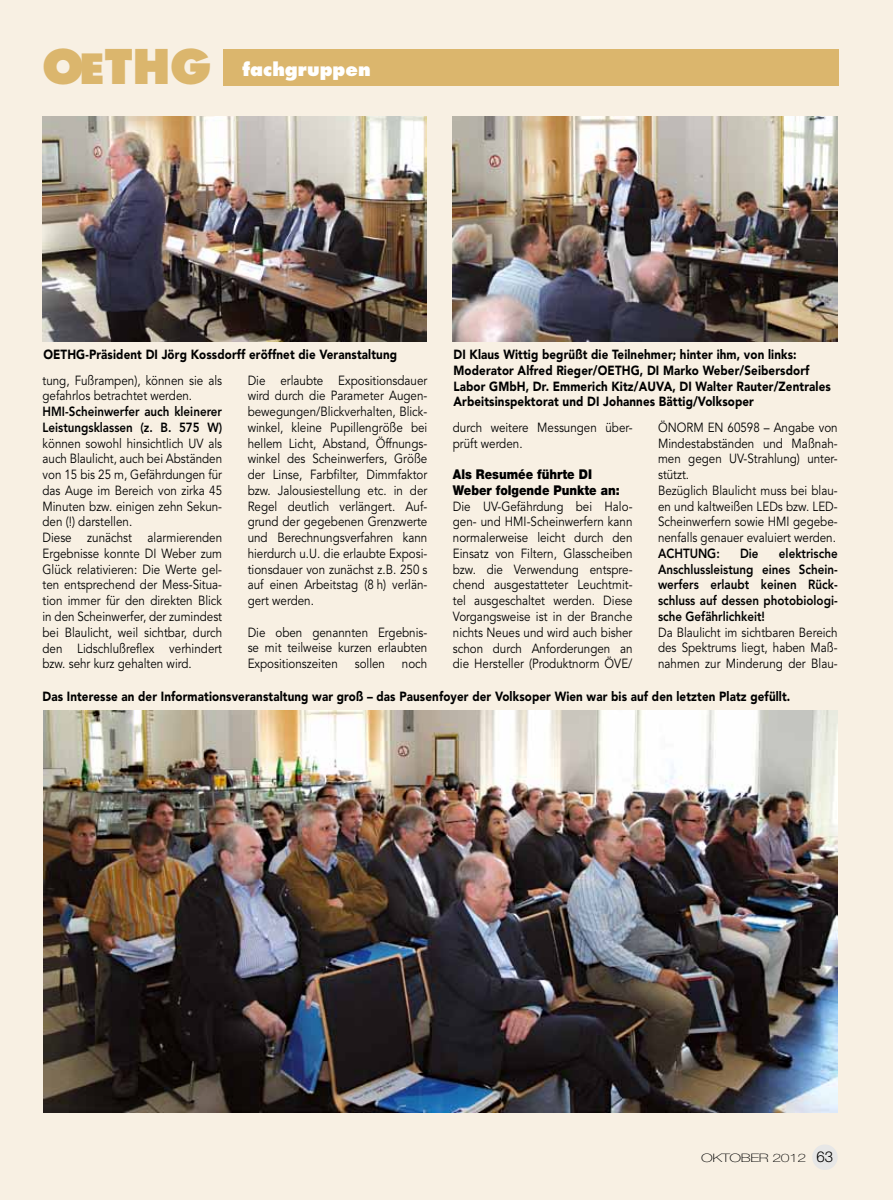
<style>
.page{position:relative;width:893px;height:1200px;background:#fff}
.page>*{position:absolute;margin:0;border:0;box-sizing:border-box;transform-origin:0 0}
.t1{font:800 46.5px "Futura";color:#dbb66d}
.t2{font:800 18px "Futura";color:#fff}
.t3{font:900 13.5px/15.8px "Helvetica Neue";color:#000;scale:.88 1}
.t4{font:13.2px/15.8px "Avenir";color:#000;scale:.88 1}
.t5{font:900 13.2px/15.8px "Avenir";letter-spacing:.01em;color:#000;scale:.88 1}
.t6{font:800 13.2px/15.8px "Avenir";color:#000;scale:.88 1}
.t7{font:100 11.7px "Helvetica Neue";letter-spacing:-.025em;color:#000;scale:1.35 1}
.s1{font-size:40.5px}
.s2{font-weight:300;font-size:15px}
</style>
<div class="page">
<div style="left:0;top:0;width:893px;height:1199px;background:#f8f0e3"></div>
<div style="left:223px;top:49px;width:616px;height:36px;background:#dbb66d"></div>
<div style="left:812px;top:1144px;width:26px;height:25px;background:#e7e7e7;border-radius:50%"></div>
<img style="left:43px;top:116px;width:384px;height:225px">
<img style="left:453px;top:116px;width:384px;height:225px">
<img style="left:43px;top:710px;width:794px;height:401px">
<h1 class="t1" style="left:42px;top:38px;width:171px">O<span class="s1">E</span>THG</h1>
<h2 class="t2" style="left:242px;top:58px;width:130px">fachgruppen</h2>
<p class="t5" style="left:43px;top:346px;width:403px">OETHG-Präsident DI Jörg Kossdorff eröffnet die Veranstaltung</p>
<p class="t5" style="left:453px;top:346px;width:430px">DI Klaus Wittig begrüßt die Teilnehmer; hinter ihm, von links:<br>Moderator Alfred Rieger/OETHG, DI Marko Weber/Seibersdorf Labor GMbH, Dr. Emmerich Kitz/AUVA, DI Walter Rauter/Zentrales Arbeitsinspektorat und DI Johannes Bättig/Volksoper</p>
<p class="t4" style="left:43px;top:372px;width:206px">tung, Fußrampen), können sie als gefahrlos betrachtet werden.</p>
<p class="t6" style="left:43px;top:403px;width:206px">HMI-Scheinwerfer auch kleinerer<br>Leistungsklassen (z. B. 575 W)</p>
<p class="t4" style="left:43px;top:435px;width:206px">können sowohl hinsichtlich UV als auch Blaulicht, auch bei Abständen von 15 bis 25 m, Gefährdungen für das Auge im Bereich von zirka 45<br>Minuten bzw. einigen zehn Sekun&shy;den (!) darstellen.<br>Diese zunächst alarmierenden<br>Ergebnisse konnte DI Weber zum<br>Glück relativieren: Die Werte gel&shy;ten entsprechend der Mess-Situa&shy;tion immer für den direkten Blick in den Scheinwerfer, der zumindest bei Blaulicht, weil sichtbar, durch den Lidschlußreflex verhindert bzw. sehr kurz gehalten wird.</p>
<p class="t4" style="left:248px;top:372px;width:206px;text-align:justify">Die erlaubte Expositionsdauer wird durch die Parameter Augen&shy;bewegungen/Blickverhalten, Blick&shy;winkel, kleine Pupillengröße bei hellem Licht, Abstand, Öffnungs&shy;winkel des Scheinwerfers, Größe der Linse, Farbfilter, Dimmfaktor bzw. Jalousiestellung etc. in der Regel deutlich verlängert. Auf&shy;grund der gegebenen Grenzwerte und Berechnungsverfahren kann hierdurch u.U. die erlaubte Exposi&shy;tionsdauer von zunächst z.B. 250 s auf einen Arbeitstag (8 h) verlän&shy;gert werden.</p>
<p class="t4" style="left:248px;top:624px;width:206px;text-align:justify">Die oben genannten Ergebnis&shy;se mit teilweise kurzen erlaubten Expositionszeiten</p>
<p class="t4" style="left:658px;top:419px;width:206px">ÖNORM EN 60598 – Angabe von<br>Mindestabständen und Maßnah&shy;men gegen UV-Strahlung) unter&shy;stützt.<br>Bezüglich Blaulicht muss bei blau&shy;en und kaltweißen LEDs bzw. LED-<br>Scheinwerfern sowie HMI gegebe&shy;nenfalls genauer evaluiert werden.</p>
<p class="t6" style="left:658px;top:545px;width:72px">ACHTUNG:</p>
<p class="t6" style="left:740px;top:545px;width:23px">Die</p>
<p class="t4" style="left:453px;top:419px;width:206px">durch weitere Messungen über&shy;prüft werden.</p>
<p class="t3" style="left:453px;top:466px;width:191px">Als Resumée führte DI<br>Weber folgende Punkte an:</p>
<p class="t4" style="left:453px;top:498px;width:206px;text-align:justify">Die UV-Gefährdung bei Halo&shy;gen- und HMI-Scheinwerfern kann normalerweise leicht durch den Einsatz von Filtern, Glasscheiben bzw. die Verwendung entspre&shy;chend ausgestatteter Leuchtmit&shy;tel ausgeschaltet werden. Diese Vorgangsweise ist in der Branche nichts Neues und wird auch bisher schon durch Anforderungen an die Hersteller (Produktnorm ÖVE/</p>
<p class="t6" style="left:658px;top:545px;width:206px;text-align:justify;text-indent:121px">elektrische Anschlussleistung eines Schein&shy;werfers erlaubt keinen Rück&shy;schluss auf dessen photobiologi&shy;sche Gefährlichkeit!</p>
<p class="t4" style="left:658px;top:624px;width:206px;text-align:justify">Da Blaulicht im sichtbaren Bereich des Spektrums liegt, haben Maß&shy;nahmen zur Minderung der Blau-</p>
<p class="t4" style="left:355px;top:656px;width:36px">sollen</p>
<p class="t4" style="left:402px;top:656px;width:30px">noch</p>
<p class="t5" style="left:42px;top:688px;width:851px">Das Interesse an der Informationsveranstaltung war groß – das Pausenfoyer der Volksoper Wien war bis auf den letzten Platz gefüllt.</p>
<p class="t7" style="left:701px;top:1150px;width:99px">OKTOBER 2012 <span class="s2">63</span></p>
</div>
